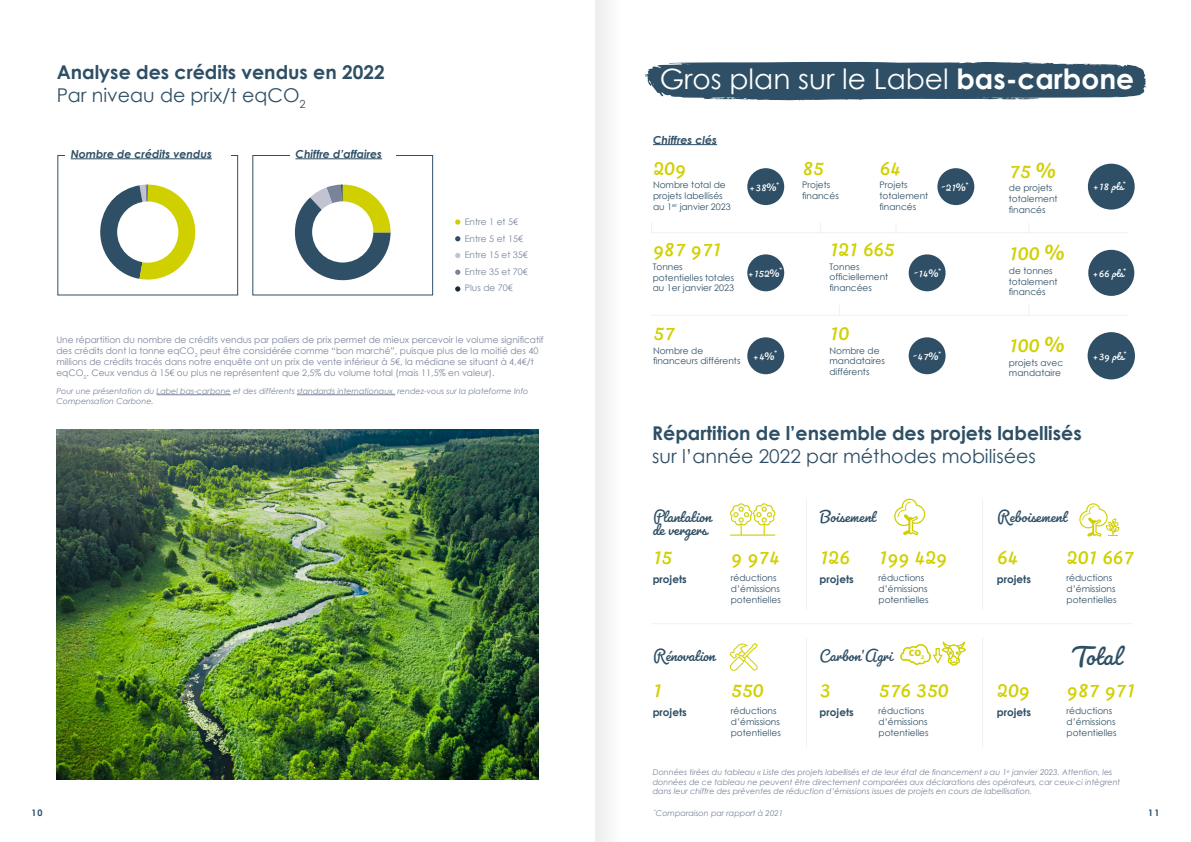
<style>
.page{position:relative;width:1191px;height:842px;background:#fff}
.page>*{position:absolute;margin:0;border:0;box-sizing:border-box;transform-origin:0 0}
.t1{font:29.7px "Pacifico";color:#2e4f65}
.t2{font:28px "Century Gothic";color:#fff}
.t3{font:26px "Pacifico";color:#d0d000}
.t4{font:700 19px/22.8px "Century Gothic";color:#2e4f65}
.t5{font:19px "Century Gothic";color:#2e4f65}
.t6{font:17.8px/12.8px "Pacifico";color:#2e4f65}
.t7{font:13px "Pacifico";color:#fff}
.t8{font:italic 700 11px "Century Gothic";color:#2e4f65}
.t9{font:700 10.5px "Century Gothic";color:#2e4f65}
.t10{font:9px/10.8px "Century Gothic";color:#2e4f65}
.t11{font:9px/16.5px "Century Gothic";color:#78849a}
.t12{font:700 9px "Century Gothic";color:#2e4f65}
.t13{font:italic 8px/9.6px "Century Gothic";color:#78849a}
.s1{font-weight:400}
.s2{font-weight:700}
.s3{font-family:"Open Sans";font-weight:800;font-size:5.1px;color:#d0d000}
</style>
<div class="page">
<svg style="left:645px;top:62px;width:502px;height:39px;background:#446275"></svg>
<svg style="left:730px;top:503px;width:45px;height:33px"></svg>
<svg style="left:900px;top:641px;width:66px;height:24px"></svg>
<svg style="left:894px;top:499px;width:31px;height:36px"></svg>
<svg style="left:1079px;top:503px;width:40px;height:34px"></svg>
<hr style="left:806px;top:499px;width:1px;height:111px;background:#f1f1f0">
<hr style="left:982px;top:499px;width:1px;height:111px;background:#f1f1f0">
<hr style="left:806px;top:638px;width:1px;height:110px;background:#f1f1f0">
<hr style="left:982px;top:638px;width:1px;height:110px;background:#f1f1f0">
<hr style="left:651px;top:623px;width:481px;height:1px;background:#f1f1f0">
<hr style="left:651px;top:232px;width:476px;height:1px;background:#f1f1f0">
<hr style="left:651px;top:315px;width:476px;height:1px;background:#f1f1f0">
<div style="left:747px;top:168px;width:37px;height:37px;background:#2e4f65;border-radius:50%"></div>
<div style="left:937px;top:168px;width:37px;height:37px;background:#2e4f65;border-radius:50%"></div>
<div style="left:1087px;top:164px;width:47px;height:46px;background:#2e4f65;border-radius:50%"></div>
<div style="left:747px;top:254px;width:37px;height:37px;background:#2e4f65;border-radius:50%"></div>
<div style="left:908px;top:254px;width:37px;height:37px;background:#2e4f65;border-radius:50%"></div>
<div style="left:1088px;top:250px;width:46px;height:46px;background:#2e4f65;border-radius:50%"></div>
<div style="left:747px;top:337px;width:37px;height:37px;background:#2e4f65;border-radius:50%"></div>
<div style="left:908px;top:337px;width:37px;height:37px;background:#2e4f65;border-radius:50%"></div>
<div style="left:1087px;top:332px;width:48px;height:47px;background:#2e4f65;border-radius:50%"></div>
<hr style="left:653px;top:144px;width:64px;height:1px;background:#2e4f65">
<svg style="left:295px;top:185px;width:95px;height:95px"></svg>
<svg style="left:100px;top:185px;width:95px;height:95px"></svg>
<svg style="left:455px;top:219px;width:5px;height:6px"></svg>
<svg style="left:455px;top:236px;width:5px;height:5px"></svg>
<svg style="left:455px;top:253px;width:5px;height:5px"></svg>
<svg style="left:455px;top:270px;width:5px;height:5px"></svg>
<svg style="left:455px;top:286px;width:5px;height:6px"></svg>
<div style="left:57px;top:155px;width:181px;height:140px;border:1px solid #2e4f65"></div>
<div style="left:252px;top:155px;width:181px;height:140px;border:1px solid #2e4f65"></div>
<div style="left:65px;top:144px;width:165px;height:20px;background:#fff"></div>
<hr style="left:71px;top:158px;width:141px;height:1px;background:#2e4f65">
<div style="left:290px;top:144px;width:106px;height:20px;background:#fff"></div>
<hr style="left:295px;top:158px;width:87px;height:1px;background:#2e4f65">
<hr style="left:157px;top:394px;width:74px;height:1px;background:#78849a">
<hr style="left:297px;top:394px;width:98px;height:1px;background:#78849a">
<svg style="left:729px;top:643px;width:29px;height:28px"></svg>
<div style="left:312px;top:201px;width:61px;height:61px;background:#fff;border-radius:50%"></div>
<div style="left:117px;top:201px;width:61px;height:62px;background:#fff;border-radius:50%"></div>
<img style="left:56px;top:430px;width:483px;height:350px">
<div style="left:595px;top:0;width:34px;height:842px;background:#f7f7f7"></div>
<h3 class="t4" style="left:57px;top:62px;width:329px">Analyse des crédits vendus en 2022<br><span class="s1">Par niveau de prix/t eqCO</span><sub>2</sub></h3>
<p class="t8" style="left:71px;top:149px;width:143px">Nombre de crédits vendus</p>
<p class="t8" style="left:295px;top:149px;width:88px">Chiffre d’affaires</p>
<p class="t11" style="left:465px;top:214px;width:65px">Entre 1 et 5€<br>Entre 5 et 15€<br>Entre 15 et 35€<br>Entre 35 et 70€<br>Plus de 70€</p>
<p class="t11" style="left:56px;top:335px;width:489px;line-height:10.8px">Une répartition du nombre de crédits vendus par paliers de prix permet de mieux percevoir le volume significatif des crédits dont la tonne eqCO<sub>2</sub> peut être considérée comme “bon marché”, puisque plus de la moitié des 40 millions de crédits tracés dans notre enquête ont un prix de vente inférieur à 5€, la médiane se situant à 4,4€/t eqCO<sub>2</sub>. Ceux vendus à 15€ ou plus ne représentent que 2,5% du volume total (mais 11,5% en valeur).</p>
<p class="t13" style="left:56px;top:387px;width:473px">Pour une présentation du Label bas-carbone et des différents standards internationaux, rendez-vous sur la plateforme Info<br>Compensation Carbone.</p>
<h2 class="t2" style="left:659px;top:67px;width:476px">Gros plan sur le Label <span class="s2">bas-carbone</span></h2>
<p class="t8" style="left:653px;top:135px;width:66px">Chiffres clés</p>
<h3 class="t3" style="left:653px;top:156px;width:34px">209</h3>
<p class="t10" style="left:653px;top:180px;width:79px">Nombre total de projets labellisés au 1<sup>er</sup> janvier 2023</p>
<h3 class="t3" style="left:653px;top:238px;width:70px">987 971</h3>
<p class="t10" style="left:653px;top:262px;width:83px">Tonnes potentielles totales au 1er janvier 2023</p>
<h3 class="t3" style="left:879px;top:156px;width:23px">64</h3>
<p class="t10" style="left:879px;top:180px;width:50px">Projets totalement financés</p>
<h3 class="t3" style="left:802px;top:156px;width:23px">85</h3>
<p class="t10" style="left:802px;top:180px;width:38px">Projets financés</p>
<h3 class="t3" style="left:1009px;top:159px;width:49px">75 %</h3>
<p class="t10" style="left:1009px;top:183px;width:50px">de projets totalement financés</p>
<h3 class="t7" style="left:749px;top:182px;width:32px">+38%<sup>*</sup></h3>
<h3 class="t7" style="left:941px;top:182px;width:29px">-21%<sup>*</sup></h3>
<h3 class="t7" style="left:1092px;top:181px;width:35px">+18 pts<sup>*</sup></h3>
<h3 class="t3" style="left:829px;top:237px;width:66px">121 665</h3>
<p class="t10" style="left:829px;top:262px;width:60px">Tonnes officiellement financées</p>
<h3 class="t3" style="left:1009px;top:242px;width:57px">100 %</h3>
<p class="t10" style="left:1009px;top:266px;width:50px">de tonnes totalement financés</p>
<h3 class="t7" style="left:747px;top:267px;width:36px">+152%<sup>*</sup></h3>
<h3 class="t7" style="left:914px;top:268px;width:29px">-14%<sup>*</sup></h3>
<h3 class="t7" style="left:1092px;top:268px;width:36px">+66 pts<sup>*</sup></h3>
<h3 class="t3" style="left:653px;top:321px;width:23px">57</h3>
<p class="t10" style="left:653px;top:346px;width:89px">Nombre de financeurs différents</p>
<h3 class="t3" style="left:829px;top:321px;width:21px">10</h3>
<p class="t10" style="left:829px;top:346px;width:57px">Nombre de mandataires différents</p>
<h3 class="t3" style="left:1009px;top:333px;width:57px">100 %</h3>
<p class="t10" style="left:1009px;top:358px;width:56px">projets avec mandataire</p>
<h3 class="t7" style="left:752px;top:350px;width:26px">+4%<sup>*</sup></h3>
<h3 class="t7" style="left:912px;top:351px;width:30px">-47%<sup>*</sup></h3>
<h3 class="t7" style="left:1092px;top:351px;width:36px">+39 pts<sup>*</sup></h3>
<h3 class="t4" style="left:652px;top:423px;width:431px">Répartition de l’ensemble des projets labellisés</h3>
<h3 class="t5" style="left:652px;top:448px;width:385px">sur l’année 2022 par méthodes mobilisées</h3>
<h3 class="t6" style="left:652px;top:512px;width:60px">Plantation de vergers</h3>
<h3 class="t3" style="left:652px;top:545px;width:21px">15</h3>
<p class="t9" style="left:652px;top:574px;width:36px">projets</p>
<h3 class="t3" style="left:731px;top:545px;width:50px">9 974</h3>
<p class="t10" style="left:731px;top:573px;width:52px">réductions d’émissions potentielles</p>
<h3 class="t6" style="left:652px;top:651px;width:64px">Rénovation</h3>
<h3 class="t3" style="left:652px;top:679px;width:10px">1</h3>
<p class="t9" style="left:652px;top:708px;width:36px">projets</p>
<h3 class="t3" style="left:731px;top:679px;width:34px">550</h3>
<p class="t10" style="left:731px;top:706px;width:52px">réductions d’émissions potentielles</p>
<h3 class="t6" style="left:819px;top:512px;width:58px">Boisement</h3>
<h3 class="t3" style="left:819px;top:545px;width:31px">126</h3>
<p class="t9" style="left:819px;top:574px;width:36px">projets</p>
<h3 class="t3" style="left:878px;top:545px;width:70px">199 429</h3>
<p class="t10" style="left:878px;top:573px;width:52px">réductions d’émissions potentielles</p>
<h3 class="t6" style="left:819px;top:651px;width:106px">Carbon’Agri <sup>CO</sup><span class="s3">2</span></h3>
<h3 class="t3" style="left:878px;top:679px;width:71px">576 350</h3>
<p class="t10" style="left:878px;top:706px;width:52px">réductions d’émissions potentielles</p>
<h3 class="t3" style="left:819px;top:679px;width:12px">3</h3>
<p class="t9" style="left:819px;top:708px;width:36px">projets</p>
<h3 class="t6" style="left:996px;top:512px;width:72px">Reboisement</h3>
<h3 class="t3" style="left:1066px;top:545px;width:69px">201 667</h3>
<p class="t10" style="left:1066px;top:573px;width:52px">réductions d’émissions potentielles</p>
<h3 class="t3" style="left:996px;top:545px;width:23px">64</h3>
<p class="t9" style="left:996px;top:574px;width:36px">projets</p>
<h3 class="t3" style="left:996px;top:679px;width:34px">209</h3>
<p class="t9" style="left:996px;top:708px;width:36px">projets</p>
<h1 class="t1" style="left:1072px;top:644px;width:51px">Total</h1>
<h3 class="t3" style="left:1066px;top:679px;width:70px">987 971</h3>
<p class="t10" style="left:1066px;top:706px;width:52px">réductions d’émissions potentielles</p>
<p class="t13" style="left:653px;top:767px;width:469px">Données tirées du tableau « Liste des projets labellisés et de leur état de financement » au 1<sup>e</sup> janvier 2023. Attention, les données de ce tableau ne peuvent être directement comparées aux déclarations des opérateurs, car ceux-ci intègrent dans leur chiffre des préventes de réduction d’émissions issues de projets en cours de labellisation.</p>
<p class="t12" style="left:31px;top:809px;width:13px">10</p>
<p class="t12" style="left:1148px;top:809px;width:13px">11</p>
<p class="t13" style="left:654px;top:808px;width:131px"><sup>*</sup>Comparaison par rapport à 2021</p>
</div>
